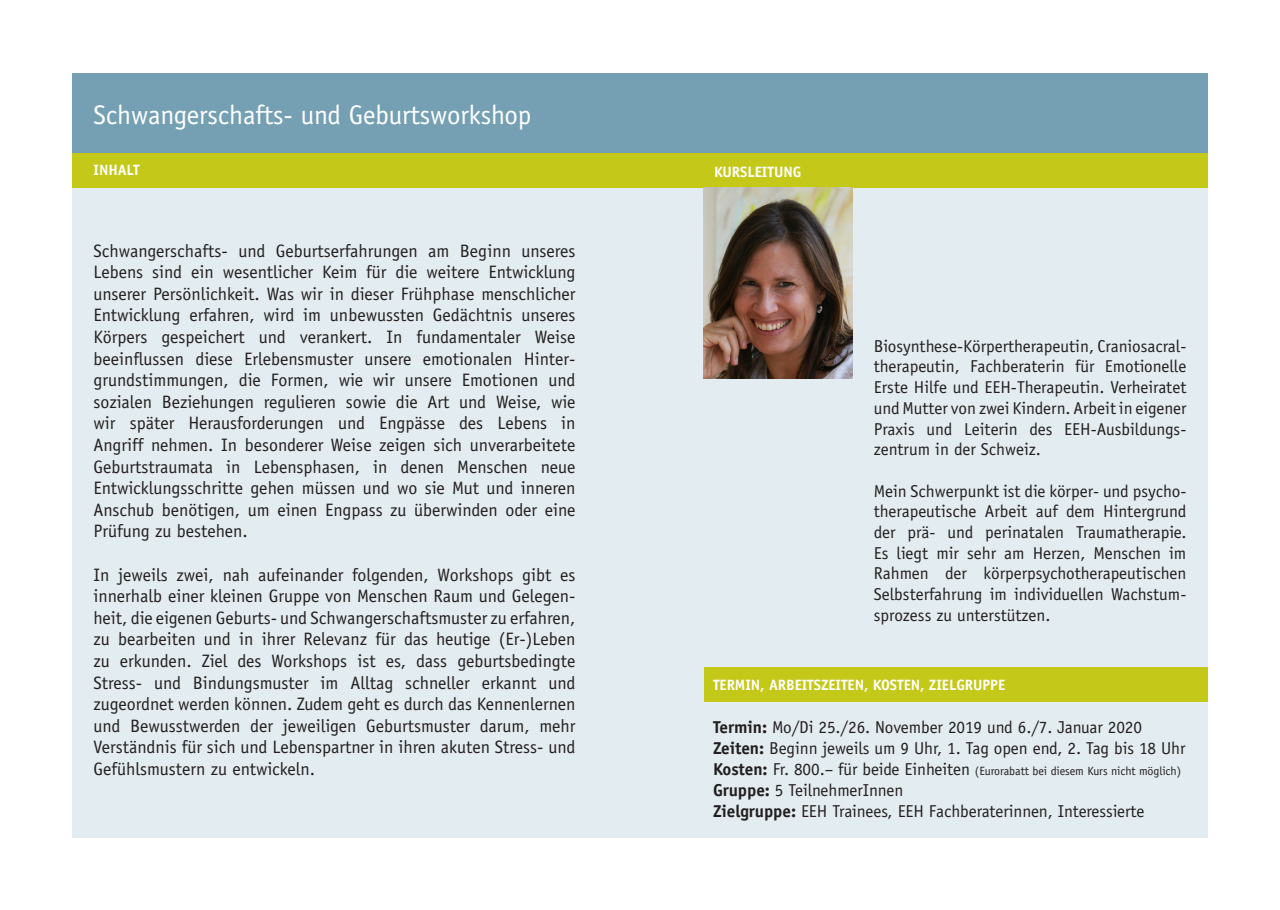
<style>
.page{position:relative;width:1280px;height:910px;background:#fff}
.page>*{position:absolute;margin:0;border:0;box-sizing:border-box;transform-origin:0 0}
.t1{font:27px "Officina Sans";letter-spacing:-.005em;color:#fff}
.t2{font:18px/21.6px "Officina Sans";color:#231f20;text-align:justify}
.t3{font:17.25px/20.7px "Officina Sans";letter-spacing:-.005em;color:#231f20;text-align:justify}
.t4{font:700 15px "Officina Sans";letter-spacing:-.005em;color:#fff}
.t5{font:12px "Officina Sans";letter-spacing:-.005em;color:#231f20}
.s1{font-weight:700}
.s2{font-weight:700;font-size:17.25px}
.s3{font-size:17.25px}
</style>
<div class="page">
<div style="left:72px;top:187px;width:1136px;height:651px;background:#e3ecf0"></div>
<div style="left:72px;top:73px;width:1136px;height:80px;background:#75a0b4"></div>
<div style="left:72px;top:153px;width:1136px;height:34px;background:#c3c819"></div>
<div style="left:704px;top:668px;width:503px;height:34px;background:#c3c819"></div>
<img style="left:704px;top:187px;width:149px;height:191px">
<p class="t1" style="left:94px;top:99px;width:439px">Schwangerschafts- und Geburtsworkshop</p>
<p class="t4" style="left:94px;top:161px;width:48px">INHALT</p>
<p class="t2" style="left:94px;top:240px;width:483px">Schwangerschafts- und Geburtserfahrungen am Beginn unseres Lebens sind ein wesentlicher Keim für die weitere Entwicklung unserer Persönlichkeit. Was wir in dieser Frühphase menschlicher Entwicklung erfahren, wird im unbewussten Gedächtnis unseres Körpers gespeichert und verankert. In fundamentaler Weise beeinflussen diese Erlebensmuster unsere emotionalen Hinter&shy;grundstimmungen, die Formen, wie wir unsere Emotionen und sozialen Beziehungen regulieren sowie die Art und Weise, wie wir später Herausforderungen und Engpässe des Lebens in Angriff nehmen. In besonderer Weise zeigen sich unverarbeitete Geburtstraumata in Lebensphasen, in denen Menschen neue Entwicklungsschritte gehen müssen und wo sie Mut und inneren Anschub benötigen, um einen Engpass zu überwinden oder eine Prüfung zu bestehen.</p>
<p class="t2" style="left:94px;top:564px;width:483px">In jeweils zwei, nah aufeinander folgenden, Workshops gibt es innerhalb einer kleinen Gruppe von Menschen Raum und Gelegen&shy;heit, die eigenen Geburts- und Schwangerschaftsmuster zu erfahren, zu bearbeiten und in ihrer Relevanz für das heutige (Er-)Leben zu erkunden. Ziel des Workshops ist es, dass geburtsbedingte Stress- und Bindungsmuster im Alltag schneller erkannt und zugeordnet werden können. Zudem geht es durch das Kennenlernen</p>
<p class="t2" style="left:94px;top:715px;width:483px">und Bewusstwerden der jeweiligen Geburtsmuster darum, mehr Verständnis für sich und Lebenspartner in ihren akuten Stress- und Gefühlsmustern zu entwickeln.</p>
<p class="t4" style="left:714px;top:162px;width:89px">KURSLEITUNG</p>
<p class="t3" style="left:874px;top:336px;width:314px">Biosynthese-Körpertherapeutin, Craniosacral&shy;therapeutin, Fachberaterin für Emotionelle Erste Hilfe und EEH-Therapeutin. Verheiratet und Mutter von zwei Kindern. Arbeit in eigener Praxis und Leiterin des EEH-Ausbildungs&shy;zentrum in der Schweiz.</p>
<p class="t3" style="left:874px;top:480px;width:314px">Mein Schwerpunkt ist die körper- und psycho&shy;therapeutische Arbeit auf dem Hintergrund der prä- und perinatalen Traumatherapie.<br>Es liegt mir sehr am Herzen, Menschen im Rahmen der körperpsychotherapeutischen Selbsterfahrung im individuellen Wachstum&shy;sprozess zu unterstützen.</p>
<p class="t4" style="left:713px;top:676px;width:294px">TERMIN, ARBEITSZEITEN, KOSTEN, ZIELGRUPPE</p>
<p class="t3" style="left:713px;top:717px;width:430px"><span class="s1">Termin:</span> Mo/Di 25./26. November 2019 und 6./7. Januar 2020</p>
<p class="t3" style="left:713px;top:738px;width:474px"><span class="s1">Zeiten:</span> Beginn jeweils um 9 Uhr, 1. Tag open end, 2. Tag bis 18 Uhr</p>
<p class="t5" style="left:713px;top:764px;width:470px"><span class="s2">Kosten:</span> <span class="s3">Fr. 800.– für beide Einheiten</span> (Eurorabatt bei diesem Kurs nicht möglich)</p>
<p class="t3" style="left:713px;top:780px;width:192px"><span class="s1">Gruppe:</span> 5 TeilnehmerInnen</p>
<p class="t3" style="left:713px;top:801px;width:433px"><span class="s1">Zielgruppe:</span> EEH Trainees, EEH Fachberaterinnen, Interessierte</p>
</div>
